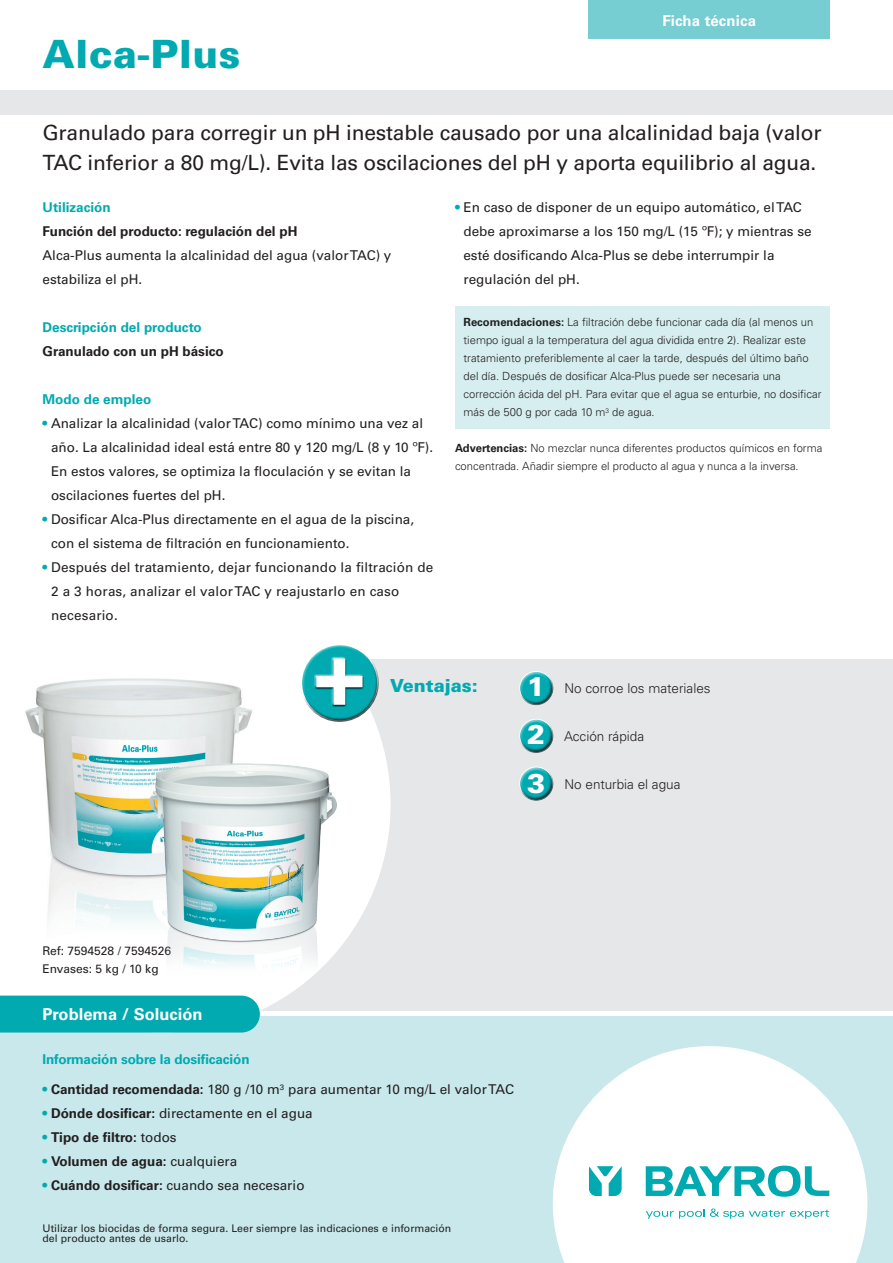
<style>
.page{position:relative;width:893px;height:1263px;background:#fff}
.page>*{position:absolute;margin:0;border:0;box-sizing:border-box;transform-origin:0 0}
.t1{font:700 86.7px "Univers LT Std";color:#fff}
.ProductName{font:900 39px "Univers LT Std";letter-spacing:.01em;color:#00aab0}
.Advantages_Text{font:900 27px "Univers LT Std";color:#fff}
.Headline{font:21px/30px "Univers LT Std";letter-spacing:-.01em;color:#231f20}
.t2{font:900 18px "Univers LT Std";color:#00aab0}
.Category{font:700 16.5px "Univers LT Std";color:#fff}
.t3{font:700 15px "Univers LT Std";letter-spacing:.01em;color:#fff}
.Text{font:13.5px/24px "Univers LT Std";color:#231f20}
.Text-2{font:700 13.5px "Univers LT Std";color:#231f20}
.Subhead{font:700 13.5px "Univers LT Std";color:#00aab0}
.Advantages_Text-2{font:300 13.5px "Univers LT Std";color:#231f20}
.Article_Numbers_and{font:12px "Univers LT Std";color:#231f20}
.Text-3{font:300 11.25px/18px "Univers LT Std";color:#231f20}
.t4{font:10.5px/10.5px "Univers LT Std";color:#231f20}
.s1{color:#00aab0}
.s2{font-weight:700}
.s3{font-weight:400;color:#00aab0}
.s4{font-weight:400}
</style>
<div class="page">
<div style="left:456px;top:306px;width:374px;height:122px;background:#d6eeef"></div>
<div style="left:0;top:1016px;width:893px;height:247px;background:#c8e8eb"></div>
<div style="left:163px;top:660px;width:730px;height:351px;background:#e6e7e9"></div>
<div style="left:0;top:91px;width:893px;height:24px;background:#e6e7e9"></div>
<svg style="left:553px;top:1046px;width:314px;height:217px;fill:#fff"></svg>
<svg style="left:163px;top:659px;width:228px;height:351px;fill:#fff"></svg>
<img style="left:25px;top:669px;width:230px;height:255px">
<div style="left:588px;top:0;width:242px;height:38px;background:#76cdd2"></div>
<div style="left:297px;top:639px;width:79px;height:63px;background:#fff;opacity:.75"></div>
<div style="left:301px;top:656px;width:79px;height:67px;background:#231f20;opacity:.75"></div>
<div style="left:315px;top:657px;width:49px;height:49px;background:#fff;opacity:.75"></div>
<div style="left:315px;top:658px;width:50px;height:49px;background:#231f20;opacity:.75"></div>
<svg style="left:646px;top:1165px;width:183px;height:32px;background:#86d6d9"></svg>
<svg style="left:646px;top:1208px;width:183px;height:11px;background:#ceeeef"></svg>
<svg style="left:589px;top:1166px;width:33px;height:30px"></svg>
<div style="left:0;top:995px;width:260px;height:37px;background:#00aab0"></div>
<div style="left:517px;top:668px;width:37px;height:30px;background:#fff;opacity:.75"></div>
<div style="left:518px;top:676px;width:40px;height:29px;background:#231f20;opacity:.75"></div>
<div style="left:517px;top:715px;width:37px;height:31px;background:#fff;opacity:.75"></div>
<div style="left:518px;top:724px;width:40px;height:29px;background:#231f20;opacity:.75"></div>
<div style="left:517px;top:763px;width:37px;height:30px;background:#fff;opacity:.75"></div>
<div style="left:518px;top:771px;width:40px;height:30px;background:#231f20;opacity:.75"></div>
<img style="left:138px;top:758px;width:206px;height:223px">
<p class="ProductName" style="left:43px;top:30px;width:200px">Alca-Plus</p>
<p class="t3" style="left:662px;top:12px;width:95px">Ficha técnica</p>
<p class="Headline" style="left:43px;top:118px;width:780px">Granulado para corregir un pH inestable causado por una alcalinidad baja (valor<br>TAC inferior a 80 mg/L). Evita las oscilaciones del pH y aporta equilibrio al agua.</p>
<p class="Subhead" style="left:43px;top:200px;width:70px">Utilización</p>
<p class="Text-2" style="left:43px;top:224px;width:256px">Función del producto: regulación del pH</p>
<p class="Text" style="left:43px;top:244px;width:350px">Alca-Plus aumenta la alcalinidad del agua (valor TAC) y estabiliza el pH.</p>
<p class="Subhead" style="left:43px;top:320px;width:161px">Descripción del producto</p>
<p class="Text-2" style="left:43px;top:344px;width:183px">Granulado con un pH básico</p>
<p class="Subhead" style="left:43px;top:392px;width:110px">Modo de empleo</p>
<p class="Text" style="left:51px;top:412px;width:384px;text-indent:-8px"><span class="s1">•</span> Analizar la alcalinidad (valor TAC) como mínimo una vez al año. La alcalinidad ideal está entre 80 y 120 mg/L (8 y 10 ºF).<br>En estos valores, se optimiza la floculación y se evitan la oscilaciones fuertes del pH.</p>
<p class="Text" style="left:51px;top:508px;width:365px;text-indent:-8px"><span class="s1">•</span> Dosificar Alca-Plus directamente en el agua de la piscina, con el sistema de filtración en funcionamiento.</p>
<p class="Text" style="left:51px;top:556px;width:384px;text-indent:-9px"><span class="s1">•</span> Después del tratamiento, dejar funcionando la filtración de<br>2 a 3 horas, analizar el valor TAC y reajustarlo en caso necesario.</p>
<p class="Text" style="left:463px;top:196px;width:350px;text-indent:-8px"><span class="s1">•</span> En caso de disponer de un equipo automático, el TAC debe aproximarse a los 150 mg/L (15 ºF); y mientras se esté dosificando Alca-Plus se debe interrumpir la regulación del pH.</p>
<p class="Text-3" style="left:463px;top:313px;width:359px"><span class="s2">Recomendaciones:</span> La filtración debe funcionar cada día (al menos un tiempo igual a la temperatura del agua dividida entre 2). Realizar este tratamiento preferiblemente al caer la tarde, después del último baño del día. Después de dosificar Alca-Plus puede ser necesaria una corrección ácida del pH. Para evitar que el agua se enturbie, no dosificar más de 500 g por cada 10 m<sup>3</sup> de agua.</p>
<p class="Text-3" style="left:455px;top:439px;width:369px"><span class="s2">Advertencias:</span> No mezclar nunca diferentes productos químicos en forma concentrada. Añadir siempre el producto al agua y nunca a la inversa.</p>
<h1 class="t1" style="left:314px;top:623px;width:52px">+</h1>
<p class="t2" style="left:390px;top:675px;width:89px">Ventajas:</p>
<p class="Advantages_Text" style="left:527px;top:670px;width:20px">1</p>
<p class="Advantages_Text-2" style="left:564px;top:680px;width:148px">No corroe los materiales</p>
<p class="Advantages_Text" style="left:527px;top:717px;width:20px">2</p>
<p class="Advantages_Text-2" style="left:564px;top:728px;width:82px">Acción rápida</p>
<p class="Advantages_Text" style="left:527px;top:766px;width:20px">3</p>
<p class="Advantages_Text-2" style="left:564px;top:776px;width:117px">No enturbia el agua</p>
<p class="Article_Numbers_and" style="left:43px;top:943px;width:130px">Ref: 7594528 / 7594526</p>
<p class="Article_Numbers_and" style="left:43px;top:961px;width:118px">Envases: 5 kg / 10 kg</p>
<p class="Category" style="left:43px;top:1004px;width:162px">Problema / Solución</p>
<p class="Subhead" style="left:43px;top:1052px;width:209px">Información sobre la dosificación</p>
<p class="Text" style="left:43px;top:1078px;width:473px"><span class="s1">•</span> <span class="s2">Cantidad recomendada:</span> 180 g /10 m<sup>3</sup> para aumentar 10 mg/L el valor TAC</p>
<p class="Text" style="left:43px;top:1102px;width:272px"><span class="s1">•</span> <span class="s2">Dónde dosificar:</span> directamente en el agua</p>
<p class="Text-2" style="left:43px;top:1130px;width:136px"><span class="s3">•</span> Tipo de filtro: <span class="s4">todos</span></p>
<p class="Text-2" style="left:43px;top:1154px;width:196px"><span class="s3">•</span> Volumen de agua: <span class="s4">cualquiera</span></p>
<p class="Text" style="left:43px;top:1174px;width:264px"><span class="s1">•</span> <span class="s2">Cuándo dosificar:</span> cuando sea necesario</p>
<p class="t4" style="left:43px;top:1223px;width:410px">Utilizar los biocidas de forma segura. Leer siempre las indicaciones e información del producto antes de usarlo.</p>
</div>
